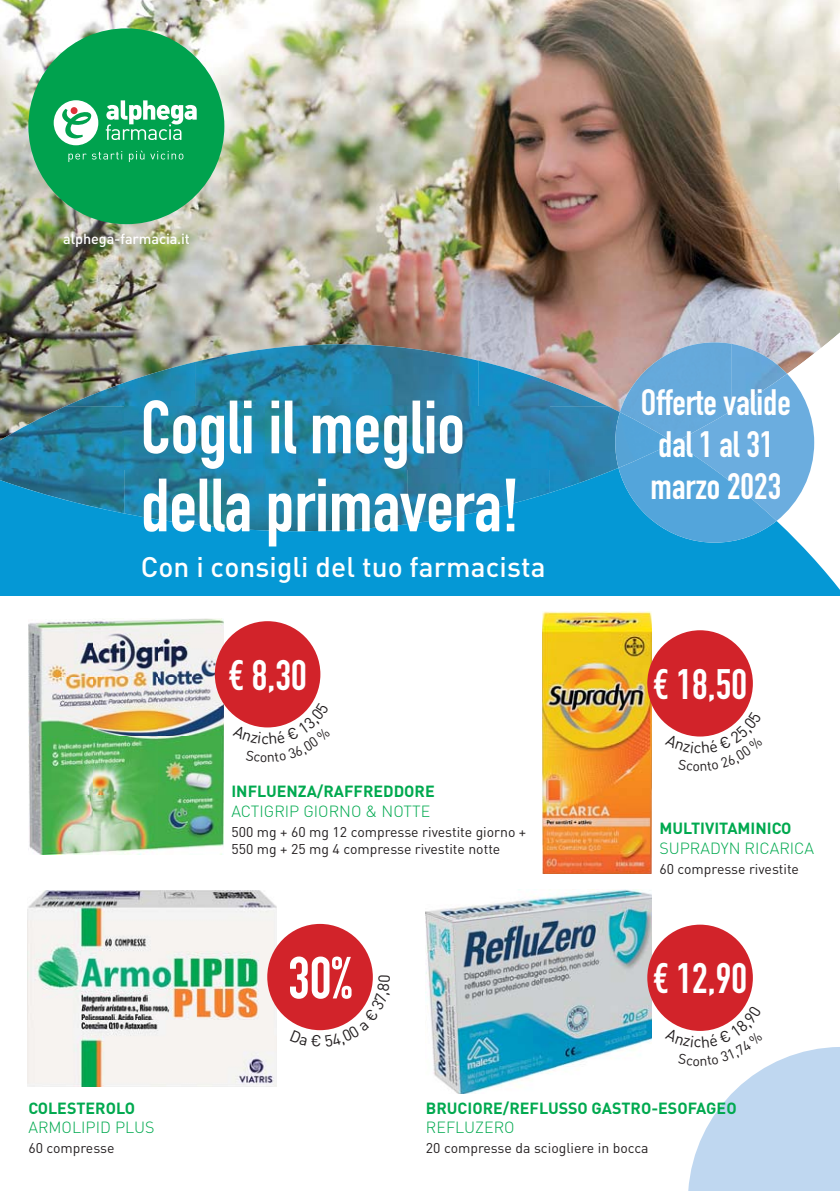
<style>
.page{position:relative;width:840px;height:1191px;background:#fff}
.page>*{position:absolute;margin:0;border:0;box-sizing:border-box;transform-origin:0 0}
.t1{font:700 74px/78px "DIN Condensed";color:#fff}
.t2{font:700 58.4px "DIN Condensed";color:#fff}
.t3{font:700 42px "DIN Condensed";color:#fff}
.t4{font:700 36.2px/42px "DIN Condensed";color:#fff}
.t5{font:500 28px "DIN";letter-spacing:.005em;color:#fff}
.t6{font:700 16px "DIN";color:#00a94f}
.t7{font:300 16px "DIN";color:#00a94f}
.t8{font:500 14.4px "DIN";letter-spacing:-.005em;color:#fff}
.t9{font:14px/17px "DIN";color:#231f20}
</style>
<div class="page">
<img style="left:0;top:0;width:839px;height:318px">
<img style="left:0;top:318px;width:839px;height:139px">
<img style="left:85px;top:349px;width:110px;height:13px">
<img style="left:0;top:397px;width:65px;height:9px">
<img style="left:608px;top:397px;width:10px;height:9px">
<img style="left:65px;top:362px;width:130px;height:44px">
<img style="left:195px;top:344px;width:283px;height:62px">
<img style="left:478px;top:360px;width:130px;height:46px">
<img style="left:0;top:406px;width:548px;height:62px">
<img style="left:548px;top:406px;width:70px;height:62px">
<svg style="left:0;top:468px;width:839px;height:127px;background:#1594c8"></svg>
<div style="left:28px;top:28px;width:196px;height:196px;background:#00a24e;border-radius:50%"></div>
<div style="left:54px;top:100px;width:44px;height:45px;background:#fff;border-radius:50%"></div>
<svg style="left:62px;top:109px;width:30px;height:29px"></svg>
<div style="left:71px;top:107px;width:6px;height:7px;background:#dd333a;border-radius:50%"></div>
<svg style="left:106px;top:100px;width:90px;height:40px"></svg>
<svg style="left:68px;top:151px;width:54px;height:11px"></svg>
<svg style="left:129px;top:151px;width:15px;height:11px"></svg>
<svg style="left:150px;top:151px;width:33px;height:8px"></svg>
<img style="left:619px;top:342px;width:112px;height:32px">
<img style="left:731px;top:344px;width:55px;height:30px">
<img style="left:615px;top:412px;width:3px;height:56px">
<svg style="left:618px;top:374px;width:195px;height:168px;background:#64acdd"></svg>
<img style="left:28px;top:890px;width:248px;height:196px">
<img style="left:542px;top:611px;width:109px;height:262px">
<img style="left:28px;top:619px;width:196px;height:235px">
<img style="left:425px;top:890px;width:226px;height:203px">
<div style="left:647px;top:924px;width:105px;height:107px;background:#d2232a;border-radius:50%"></div>
<div style="left:215px;top:621px;width:105px;height:106px;background:#d2232a;border-radius:50%"></div>
<div style="left:647px;top:630px;width:105px;height:106px;background:#d2232a;border-radius:50%"></div>
<div style="left:267px;top:924px;width:105px;height:106px;background:#d2232a;border-radius:50%"></div>
<svg style="left:664px;top:1005px;width:175px;height:186px"></svg>
<svg style="left:232px;top:702px;width:81px;height:26px"></svg>
<svg style="left:664px;top:711px;width:81px;height:26px"></svg>
<svg style="left:290px;top:975px;width:83px;height:56px"></svg>
<p class="t8" style="left:63px;top:234px;width:128px">alphega-farmacia.it</p>
<h1 class="t1" style="left:141px;top:396px;width:380px">Cogli il meglio della primavera!</h1>
<h3 class="t5" style="left:141px;top:557px;width:406px">Con i consigli del tuo farmacista</h3>
<h3 class="t4" style="left:640px;top:384px;width:151px">Offerte valide dal 1 al 31 marzo 2023</h3>
<h3 class="t3" style="left:228px;top:660px;width:80px">€ 8,30</h3>
<h3 class="t3" style="left:652px;top:669px;width:95px">€ 18,50</h3>
<p class="t6" style="left:231px;top:786px;width:205px">INFLUENZA/RAFFREDDORE</p>
<p class="t7" style="left:231px;top:806px;width:200px">ACTIGRIP GIORNO &amp; NOTTE</p>
<p class="t9" style="left:231px;top:825px;width:296px">500 mg + 60 mg 12 compresse rivestite giorno +<br>550 mg + 25 mg 4 compresse rivestite notte</p>
<p class="t6" style="left:659px;top:822px;width:133px">MULTIVITAMINICO</p>
<p class="t7" style="left:659px;top:842px;width:156px">SUPRADYN RICARICA</p>
<p class="t9" style="left:659px;top:861px;width:141px">60 compresse rivestite</p>
<p class="t6" style="left:28px;top:1102px;width:108px">COLESTEROLO</p>
<p class="t7" style="left:28px;top:1122px;width:128px">ARMOLIPID PLUS</p>
<p class="t9" style="left:28px;top:1141px;width:88px">60 compresse</p>
<h2 class="t2" style="left:288px;top:957px;width:65px">30%</h2>
<h3 class="t3" style="left:652px;top:963px;width:95px">€ 12,90</h3>
<p class="t6" style="left:425px;top:1102px;width:312px">BRUCIORE/REFLUSSO GASTRO-ESOFAGEO</p>
<p class="t7" style="left:425px;top:1122px;width:90px">REFLUZERO</p>
<p class="t9" style="left:425px;top:1141px;width:224px">20 compresse da sciogliere in bocca</p>
</div>
